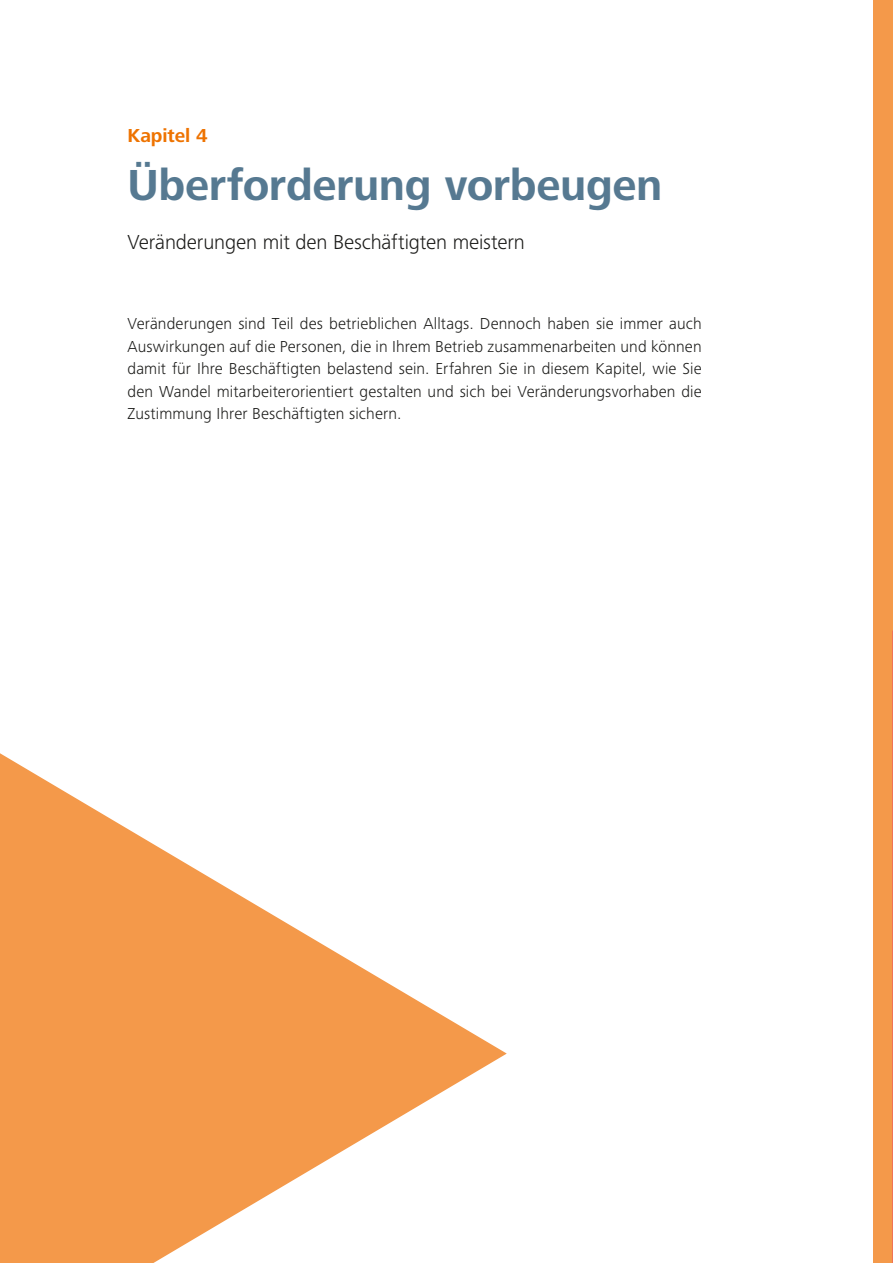
<style>
.page{position:relative;width:893px;height:1263px;background:#fff}
.page>*{position:absolute;margin:0;border:0;box-sizing:border-box;transform-origin:0 0}
.t1{font:700 45px "Frutiger Next Pro";letter-spacing:-.01em;color:#567991}
.t2{font:300 21px "Frutiger Next Pro";letter-spacing:-.005em;color:#1a1a18}
.t3{font:700 19.5px "Frutiger Next Pro";letter-spacing:-.005em;color:#ee7300}
.t4{font:300 16.5px/22.5px "Frutiger Next Pro";letter-spacing:.005em;color:#1a1a18;text-align:justify}
</style>
<div class="page">
<div style="left:874px;top:0;width:19px;height:1263px;background:#f4994a"></div>
<svg style="left:0;top:753px;width:507px;height:510px"></svg>
<svg style="left:892px;top:630px;width:1px;height:633px"></svg>
<p class="t3" style="left:128px;top:124px;width:81px">Kapitel 4</p>
<h1 class="t1" style="left:128px;top:160px;width:536px">Überforderung vorbeugen</h1>
<p class="t2" style="left:128px;top:230px;width:399px">Veränderungen mit den Beschäftigten meistern</p>
<p class="t4" style="left:128px;top:312px;width:576px">Veränderungen sind Teil des betrieblichen Alltags. Dennoch haben sie immer auch Auswirkungen auf die Personen, die in Ihrem Betrieb zusammenarbeiten und können damit für Ihre Beschäftigten belastend sein. Erfahren Sie in diesem Kapitel, wie Sie den Wandel mitarbeiterorientiert gestalten und sich bei Veränderungsvorhaben die Zustimmung Ihrer Beschäftigten sichern.</p>
</div>
